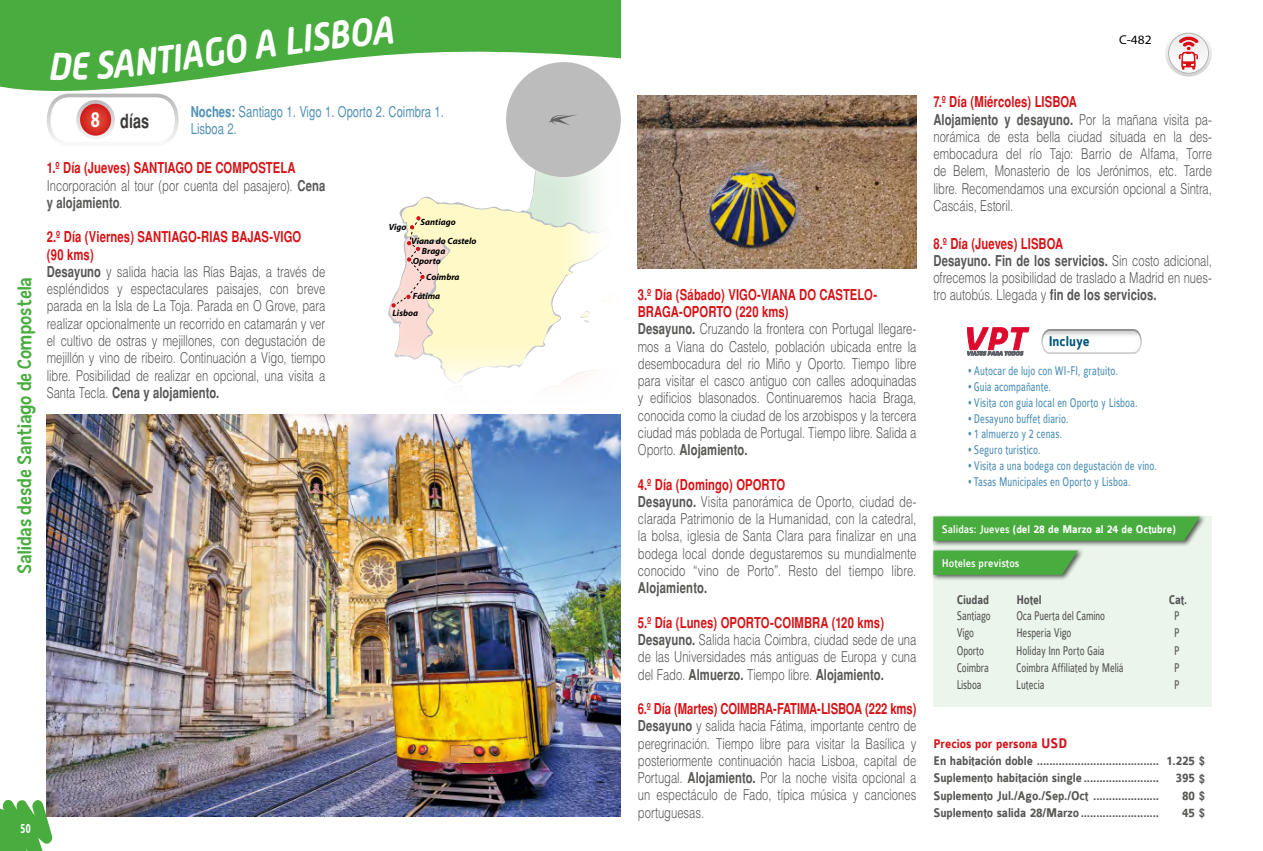
<style>
.page{position:relative;width:1263px;height:851px;background:#fff}
.page>*{position:absolute;margin:0;border:0;box-sizing:border-box;transform-origin:0 0}
.t1{font:italic 700 39px "Alwyn New Rounded";color:#fff;scale:.9 1}
.t2{font:19.5px "New Era Casual";letter-spacing:.01em;color:#48ad3e}
.t3{font:700 19.5px "Helvetica";color:#3c3c3b;scale:.74 1}
.t4{font:300 15px/17.2px "Helvetica";letter-spacing:-.005em;color:#575756;scale:.75 1}
.t5{font:15px/17.2px "Helvetica";color:#5291b6;scale:.75 1}
.t6{font:700 15px "Helvetica";letter-spacing:.015em;color:#575756;scale:.75 1}
.t7{font:700 15px "Colaborate";color:#005678;scale:.85 1}
.t8{font:700 13.5px/17.4px "Colaborate";letter-spacing:-.01em;color:#575756;scale:.85 1}
.t9{font:13.5px "Colaborate";letter-spacing:.01em;color:#4f8fb4;scale:.71 1}
.t10{font:13.5px "Colaborate";letter-spacing:-.01em;color:#575756;scale:.7 1}
.t11{font:700 13.5px "Colaborate";letter-spacing:-.01em;color:#575756;scale:.8 1}
.t12{font:12.75px "Myriad Pro";color:#000;scale:1.05 1}
.t13{font:700 12.75px "Asap";color:#fff;scale:.72 1}
.t14{font:700 12px "Colaborate";color:#fff;scale:.85 1}
.t15{font:500 12px "Colaborate";color:#fff;scale:.85 1}
.t16{font:italic 700 9px/16.5px "Myriad";color:#000}
.s1{font-family:"Myriad";font-size:22.5px;color:#fff}
.s2{font-weight:700}
.s3{font-weight:700;color:#d51317}
.s4{font-weight:500}
.s5{color:#d51317}
.s6{font-size:15px;color:#d5121e}
.s7{font-family:"Helvetica";font-size:12px}
</style>
<div class="page">
<svg style="left:0;top:0;width:621px;height:111px;fill:#48ad3e"></svg>
<div style="left:933px;top:516px;width:279px;height:191px;background:#ebf5eb"></div>
<svg style="left:0;top:799px;width:53px;height:51px;background:#63b85a"></svg>
<svg style="left:44px;top:92px;width:139px;height:49px"></svg>
<svg style="left:78px;top:102px;width:35px;height:35px"></svg>
<div style="left:76px;top:100px;width:39px;height:39px;border:4px solid #fff;border-radius:50%"></div>
<svg style="left:1041px;top:329px;width:101px;height:25px"></svg>
<svg style="left:967px;top:327px;width:62px;height:28px"></svg>
<svg style="left:1165px;top:30px;width:47px;height:47px"></svg>
<svg style="left:1168px;top:33px;width:40px;height:40px"></svg>
<div style="left:1168px;top:33px;width:41px;height:41px;border:1px solid #b5b4b4;border-radius:50%"></div>
<svg style="left:1179px;top:36px;width:19px;height:34px"></svg>
<img style="left:47px;top:414px;width:574px;height:402px">
<img style="left:638px;top:96px;width:278px;height:173px">
<div style="left:931px;top:514px;width:275px;height:33px;background:#000;opacity:.65"></div>
<svg style="left:933px;top:516px;width:267px;height:24px;background:#4dae44"></svg>
<div style="left:931px;top:548px;width:153px;height:33px;background:#000;opacity:.65"></div>
<svg style="left:933px;top:550px;width:145px;height:24px;background:#50ae47"></svg>
<div style="left:506px;top:62px;width:115px;height:115px;background:#bcbcbc;border-radius:50%"></div>
<svg style="left:388px;top:114px;width:233px;height:269px"></svg>
<div style="left:72px;top:29px;width:204px;height:51px;background:#48ad3e"></div>
<div style="left:284px;top:16px;width:109px;height:38px;background:#48ad3e"></div>
<h1 class="t1" style="left:49px;top:44px;width:27px">D</h1>
<h2 class="t3" style="left:91px;top:109px;width:80px"><span class="s1">8</span> días</h2>
<p class="t5" style="left:191px;top:103px;width:339px"><span class="s2">Noches:</span> Santiago 1. Vigo 1. Oporto 2. Coimbra 1.<br>Lisboa 2.</p>
<h2 class="t2" style="left:13px;top:573px;width:297px;rotate:-90deg">Salidas desde Santiago de Compostela</h2>
<p class="t4" style="left:47px;top:159px;width:373px"><span class="s3">1.º Día (Jueves) SANTIAGO DE COMPOSTELA<br></span>Incorporación al tour (por cuenta del pasajero). <span class="s2">Cena y alojamiento</span>.</p>
<p class="t4" style="left:47px;top:228px;width:373px"><span class="s3">2.º Día (Viernes) SANTIAGO-RIAS BAJAS-VIGO<br>(90 kms)<br></span><span class="s2">Desayuno</span> y salida hacia las Rías Bajas, a través de espléndidos y espectaculares paisajes, con breve parada en la Isla de La Toja. Parada en O Grove, para realizar opcionalmente un recorrido en catamarán y ver el cultivo de ostras y mejillones, con degustación de mejillón y vino de ribeiro. Continuación a Vigo, tiempo libre. Posibilidad de realizar en opcional, una visita a Santa Tecla. <span class="s2">Cena y alojamiento.</span></p>
<p class="t16" style="left:389px;top:219px;width:19px">Vigo</p>
<p class="t16" style="left:421px;top:214px;width:37px">Santiago</p>
<p class="t16" style="left:411px;top:233px;width:67px">Viana do Castelo</p>
<p class="t16" style="left:422px;top:243px;width:25px">Braga</p>
<p class="t16" style="left:413px;top:253px;width:30px">Oporto</p>
<p class="t16" style="left:426px;top:268px;width:35px">Coimbra</p>
<p class="t16" style="left:393px;top:288px;width:49px;text-indent:20px">Fátima<br>Lisboa</p>
<p class="t13" style="left:20px;top:819px;width:16px">50</p>
<p class="t12" style="left:1119px;top:31px;width:32px">C-482</p>
<p class="t4" style="left:638px;top:285px;width:373px"><span class="s3">3.º Día (Sábado) VIGO-VIANA DO CASTELO-BRAGA-OPORTO (220 kms)<br></span><span class="s2">Desayuno.</span> Cruzando la frontera con Portugal llegare&shy;mos a Viana do Castelo, población ubicada entre la desembocadura del rio Miño y Oporto. Tiempo libre para visitar el casco antiguo con calles adoquinadas y edificios blasonados. Continuaremos hacia Braga, conocida como la ciudad de los arzobispos y la tercera ciudad más poblada de Portugal. Tiempo libre. Salida a Oporto. <span class="s2">Alojamiento.</span></p>
<p class="t4" style="left:638px;top:475px;width:373px"><span class="s3">4.º Día (Domingo) OPORTO<br></span><span class="s2">Desayuno.</span> Visita panorámica de Oporto, ciudad de&shy;clarada Patrimonio de la Humanidad, con la catedral, la bolsa, iglesia de Santa Clara para finalizar en una bodega local donde degustaremos su mundialmente conocido “vino de Porto”. Resto del tiempo libre.</p>
<p class="t6" style="left:638px;top:579px;width:94px">Alojamiento.</p>
<p class="t4" style="left:638px;top:613px;width:373px"><span class="s3">5.º Día (Lunes) OPORTO-COIMBRA (120 kms)<br></span><span class="s2">Desayuno.</span> Salida hacia Coimbra, ciudad sede de una de las Universidades más antiguas de Europa y cuna del Fado. <span class="s2">Almuerzo.</span> Tiempo libre. <span class="s2">Alojamiento.</span></p>
<p class="t4" style="left:638px;top:699px;width:373px;text-align:justify"><span class="s3">6.º Día (Martes) COIMBRA-FATIMA-LISBOA (222 kms)<br></span><span class="s2">Desayuno</span> y salida hacia Fátima, importante centro de peregrinación. Tiempo libre para visitar la Basílica y posteriormente continuación hacia Lisboa, capital de Portugal. <span class="s2">Alojamiento.</span> Por la noche visita opcional a un espectáculo de Fado, típica música y canciones portuguesas.</p>
<p class="t4" style="left:933px;top:93px;width:373px"><span class="s3">7.º Día (Miércoles) LISBOA<br></span><span class="s2">Alojamiento y desayuno.</span> Por la mañana visita pa&shy;norámica de esta bella ciudad situada en la des&shy;embocadura del río Tajo: Barrio de Alfama, Torre de Belem, Monasterio de los Jerónimos, etc. Tarde libre. Recomendamos una excursión opcional a Sintra, Cascáis, Estoril.</p>
<p class="t4" style="left:933px;top:234px;width:373px"><span class="s3">8.º Día (Jueves) LISBOA<br></span><span class="s2">Desayuno. Fin de los servicios.</span> Sin costo adicional, ofrecemos la posibilidad de traslado a Madrid en nues&shy;tro autobús. Llegada y <span class="s2">fin de los servicios.</span></p>
<p class="t7" style="left:1049px;top:333px;width:50px">Incluye</p>
<p class="t9" style="left:967px;top:364px;width:213px">•Autocar de lujo con WI-FI, gratuito.</p>
<p class="t9" style="left:967px;top:380px;width:119px">•Guía acompañante.</p>
<p class="t9" style="left:967px;top:395px;width:241px">•Visita con guía local en Oporto y Lisboa.</p>
<p class="t9" style="left:967px;top:411px;width:144px">•Desayuno buffet diario.</p>
<p class="t9" style="left:967px;top:427px;width:135px">• 1 almuerzo y 2 cenas.</p>
<p class="t9" style="left:967px;top:443px;width:105px">• Seguro turístico.</p>
<p class="t9" style="left:967px;top:458px;width:268px">•Visita a una bodega con degustación de vino.</p>
<p class="t9" style="left:967px;top:474px;width:231px">• Tasas Municipales en Oporto y Lisboa.</p>
<p class="t14" style="left:942px;top:522px;width:277px"><span class="s4">Salidas: Jueves</span> (del 28 de Marzo al 24 de Octubre)</p>
<p class="t15" style="left:942px;top:556px;width:93px">Hoteles previstos</p>
<p class="t11" style="left:957px;top:592px;width:42px">Ciudad</p>
<p class="t11" style="left:1016px;top:592px;width:33px">Hotel</p>
<p class="t11" style="left:1169px;top:592px;width:25px">Cat.</p>
<p class="t10" style="left:957px;top:608px;width:50px">Santiago</p>
<p class="t10" style="left:1016px;top:608px;width:128px">Oca Puerta del Camino</p>
<p class="t10" style="left:1174px;top:608px;width:9px">P</p>
<p class="t10" style="left:957px;top:625px;width:26px">Vigo</p>
<p class="t10" style="left:1016px;top:625px;width:80px">Hesperia Vigo</p>
<p class="t10" style="left:1174px;top:625px;width:9px">P</p>
<p class="t10" style="left:957px;top:643px;width:40px">Oporto</p>
<p class="t10" style="left:1016px;top:643px;width:127px">Holiday Inn Porto Gaia</p>
<p class="t10" style="left:1174px;top:643px;width:9px">P</p>
<p class="t10" style="left:957px;top:660px;width:47px">Coimbra</p>
<p class="t10" style="left:1016px;top:660px;width:155px">Coimbra Affiliated by Meliá</p>
<p class="t10" style="left:1174px;top:660px;width:9px">P</p>
<p class="t10" style="left:957px;top:678px;width:37px">Lisboa</p>
<p class="t10" style="left:1016px;top:678px;width:42px">Lutecia</p>
<p class="t10" style="left:1174px;top:678px;width:9px">P</p>
<p class="t8" style="left:933px;top:735px;width:321px"><span class="s5">Precios por persona</span> <span class="s6">USD<br></span>En habitación doble ....................................... 1.225 <span class="s7">$ </span>Suplemento habitación single ........................ 395 <span class="s7">$ </span>Suplemento Jul./Ago./Sep./Oct .....................</p>
<p class="t8" style="left:1182px;top:787px;width:28px">80 <span class="s7">$</span></p>
<p class="t8" style="left:933px;top:804px;width:267px">Suplemento salida 28/Marzo.........................</p>
<p class="t8" style="left:1182px;top:804px;width:28px">45 <span class="s7">$</span></p>
</div>
